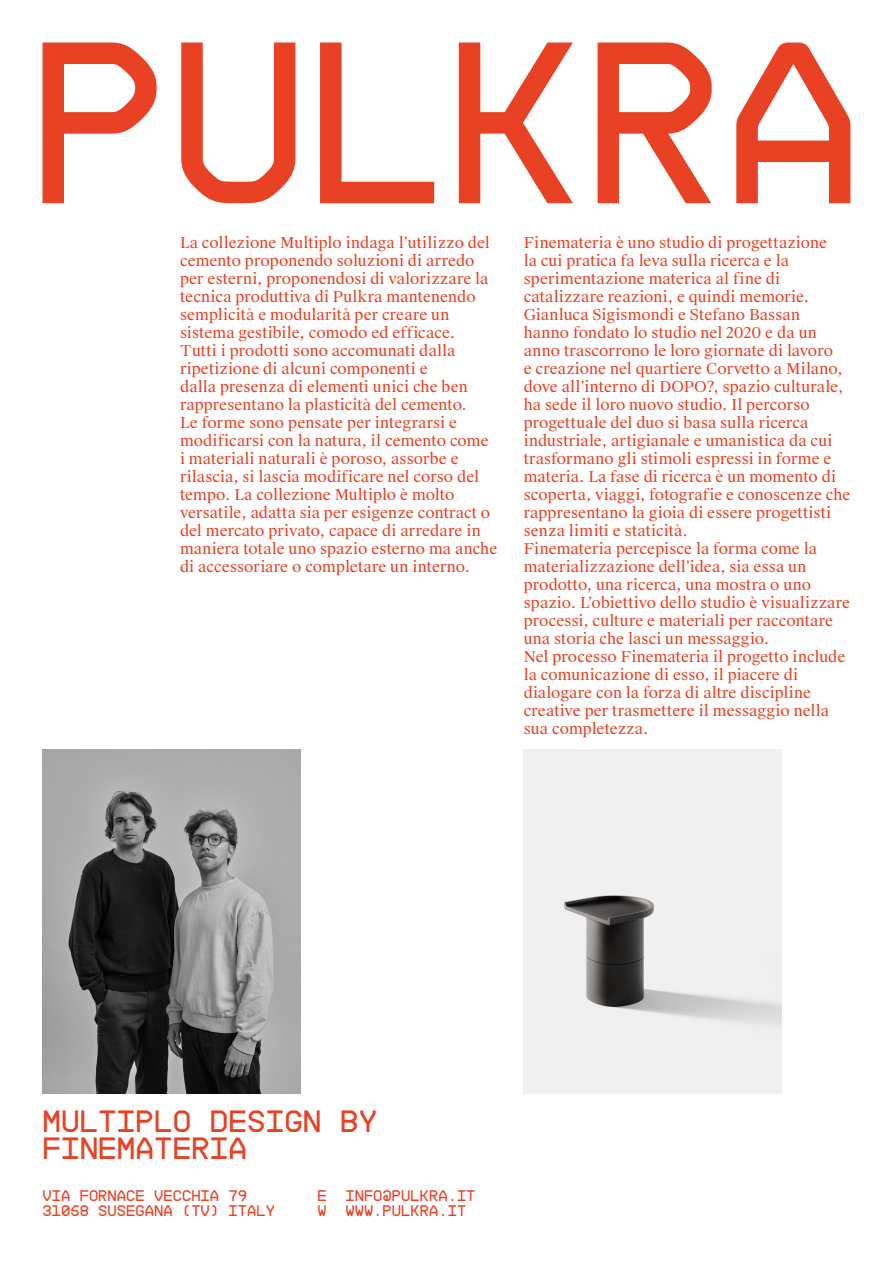
<style>
.page{position:relative;width:893px;height:1263px;background:#fff}
.page>*{position:absolute;margin:0;border:0;box-sizing:border-box;transform-origin:0 0}
.t1{font:30px "Pulkra Standard";color:#e84124}
.t2{font:15px/18px "Suisse Works";letter-spacing:.005em;color:#e84124}
.t3{font:15px/15px "Pulkra Standard";color:#e84124}
</style>
<div class="page">
<svg style="left:43px;top:43px;width:807px;height:160px"></svg>
<img style="left:524px;top:750px;width:258px;height:343px">
<img style="left:43px;top:750px;width:257px;height:343px">
<p class="t2" style="left:180px;top:234px;width:311px">La collezione Multiplo indaga l’utilizzo del cemento proponendo soluzioni di arredo per esterni, proponendosi di valorizzare la tecnica produttiva di Pulkra mantenendo semplicità e modularità per creare un sistema gestibile, comodo ed efficace.</p>
<p class="t2" style="left:180px;top:342px;width:289px">Tutti i prodotti sono accomunati dalla ripetizione di alcuni componenti e<br>dalla presenza di elementi unici che ben rappresentano la plasticità del cemento.</p>
<p class="t2" style="left:180px;top:414px;width:319px">Le forme sono pensate per integrarsi e modificarsi con la natura, il cemento come i materiali naturali è poroso, assorbe e rilascia, si lascia modificare nel corso del tempo. La collezione Multiplo è molto versatile, adatta sia per esigenze contract o del mercato privato, capace di arredare in maniera totale uno spazio esterno ma anche di accessoriare o completare un interno.</p>
<p class="t2" style="left:524px;top:234px;width:328px">Finemateria è uno studio di progettazione<br>la cui pratica fa leva sulla ricerca e la sperimentazione materica al fine di catalizzare reazioni, e quindi memorie.<br>Gianluca Sigismondi e Stefano Bassan<br>hanno fondato lo studio nel 2020 e da un anno trascorrono le loro giornate di lavoro<br>e creazione nel quartiere Corvetto a Milano, dove all’interno di DOPO?, spazio culturale, ha sede il loro nuovo studio. Il percorso progettuale del duo si basa sulla ricerca industriale, artigianale e umanistica da cui trasformano gli stimoli espressi in forme e materia. La fase di ricerca è un momento di scoperta, viaggi, fotografie e conoscenze che rappresentano la gioia di essere progettisti senza limiti e staticità.</p>
<p class="t2" style="left:524px;top:540px;width:328px">Finemateria percepisce la forma come la materializzazione dell’idea, sia essa un prodotto, una ricerca, una mostra o uno spazio. L’obiettivo dello studio è visualizzare processi, culture e materiali per raccontare una storia che lasci un messaggio.</p>
<p class="t2" style="left:524px;top:648px;width:323px">Nel processo Finemateria il progetto include la comunicazione di esso, il piacere di dialogare con la forza di altre discipline creative per trasmettere il messaggio nella sua completezza.</p>
<p class="t1" style="left:43px;top:1101px;width:336px">MULTIPLO DESIGN BY</p>
<p class="t1" style="left:43px;top:1128px;width:206px">FINEMATERIA</p>
<p class="t3" style="left:43px;top:1189px;width:234px">VIA FORNACE VECCHIA 79<br>31058 SUSEGANA (TV) ITALY</p>
<p class="t3" style="left:317px;top:1189px;width:9px">E</p>
<p class="t3" style="left:317px;top:1189px;width:158px;text-indent:28px">INFO@PULKRA.IT<br>W WWW.PULKRA.IT</p>
</div>
